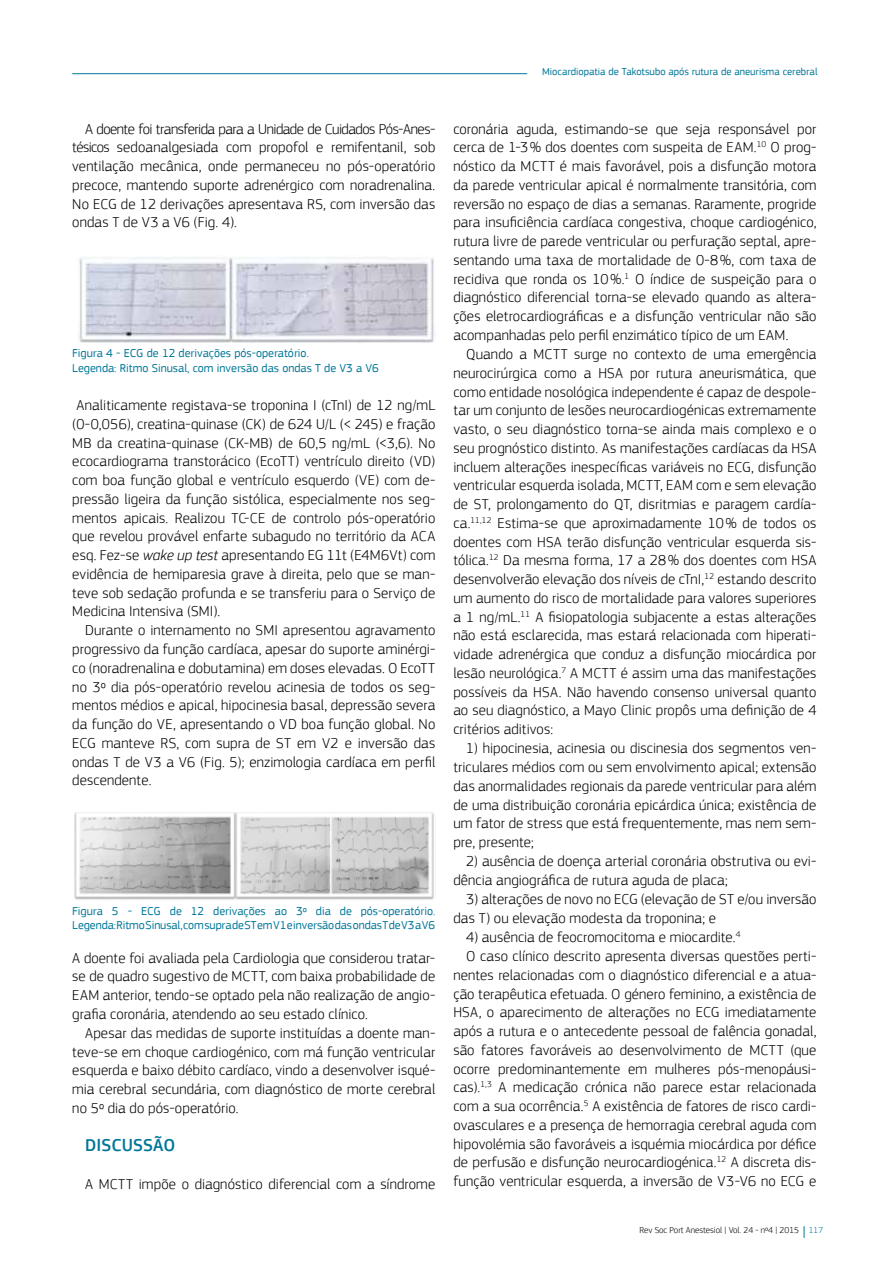
<style>
.page{position:relative;width:893px;height:1263px;background:#fff}
.page>*{position:absolute;margin:0;border:0;box-sizing:border-box;transform-origin:0 0}
.t1{font:500 18px "PF Square Sans Pro";letter-spacing:.005em;color:#007698}
.t2{font:300 15px/18.8px "PF Square Sans Pro";letter-spacing:.005em;color:#000;text-align:justify}
.t3{font:12px/14.7px "PF Square Sans Pro";color:#007698}
.t4{font:10.5px "PF Square Sans Pro";color:#007698}
.t5{font:300 9px "PF Square Sans Pro";color:#000}
.s1{font-style:italic}
.s2{color:#007698}
</style>
<div class="page">
<svg style="left:804px;top:1226px;width:1px;height:12px"></svg>
<hr style="left:72px;top:73px;width:455px;height:1px;background:#007698">
<img style="left:77px;top:257px;width:359px;height:86px">
<img style="left:74px;top:812px;width:360px;height:88px">
<p class="t2" style="left:72px;top:119px;width:365px;text-indent:13px">A doente foi transferida para a Unidade de Cuidados Pós-Anes&shy;tésicos sedoanalgesiada com propofol e remifentanil, sob ventilação mecânica, onde permaneceu no pós-operatório precoce, mantendo suporte adrenérgico com noradrenalina.<br>No ECG de 12 derivações apresentava RS, com inversão das ondas T de V3 a V6 (Fig. 4).</p>
<p class="t3" style="left:72px;top:346px;width:308px">Figura 4 - ECG de 12 derivações pós-operatório.<br>Legenda: Ritmo Sinusal, com inversão das ondas T de V3 a V6</p>
<p class="t2" style="left:72px;top:396px;width:365px">Analiticamente registava-se troponina I (cTnI) de 12 ng/mL (0-0,056), creatina-quinase (CK) de 624 U/L (&lt; 245) e fração MB da creatina-quinase (CK-MB) de 60,5 ng/mL (&lt;3,6). No ecocardiograma transtorácico (EcoTT) ventrículo direito (VD) com boa função global e ventrículo esquerdo (VE) com de&shy;pressão ligeira da função sistólica, especialmente nos seg&shy;mentos apicais. Realizou TC-CE de controlo pós-operatório que revelou provável enfarte subagudo no território da ACA esq. Fez-se <span class="s1">wake up test</span> apresentando EG 11t (E4M6Vt) com evidência de hemiparesia grave à direita, pelo que se man&shy;teve sob sedação profunda e se transferiu para o Serviço de Medicina Intensiva (SMI).</p>
<p class="t2" style="left:72px;top:621px;width:365px;text-indent:13px">Durante o internamento no SMI apresentou agravamento progressivo da função cardíaca, apesar do suporte aminérgi&shy;co (noradrenalina e dobutamina) em doses elevadas. O EcoTT no 3º dia pós-operatório revelou acinesia de todos os seg&shy;mentos médios e apical, hipocinesia basal, depressão severa da função do VE, apresentando o VD boa função global. No ECG manteve RS, com supra de ST em V2 e inversão das ondas T de V3 a V6 (Fig. 5); enzimologia cardíaca em perfil descendente.</p>
<p class="t3" style="left:72px;top:903px;width:365px">Figura 5 - ECG de 12 derivações ao 3º dia de pós-operatório.<br>Legenda: Ritmo Sinusal, com supra de ST em V1 e inversão das ondas T de V3 a V6</p>
<p class="t2" style="left:72px;top:948px;width:365px">A doente foi avaliada pela Cardiologia que considerou tratar&shy;se de quadro sugestivo de MCTT, com baixa probabilidade de EAM anterior, tendo-se optado pela não realização de angio&shy;grafia coronária, atendendo ao seu estado clínico.</p>
<p class="t2" style="left:72px;top:1023px;width:365px;text-indent:13px">Apesar das medidas de suporte instituídas a doente man&shy;teve-se em choque cardiogénico, com má função ventricular esquerda e baixo débito cardíaco, vindo a desenvolver isqué&shy;mia cerebral secundária, com diagnóstico de morte cerebral no 5º dia do pós-operatório.</p>
<p class="t1" style="left:85px;top:1135px;width:92px">DISCUSSÃO</p>
<p class="t2" style="left:85px;top:1175px;width:352px">A MCTT impõe o diagnóstico diferencial com a síndrome</p>
<p class="t4" style="left:542px;top:66px;width:277px">Miocardiopatia de Takotsubo após rutura de aneurisma cerebral</p>
<p class="t2" style="left:453px;top:119px;width:365px">coronária aguda, estimando-se que seja responsável por cerca de 1-3 % dos doentes com suspeita de EAM.<sup>10</sup> O prog&shy;nóstico da MCTT é mais favorável, pois a disfunção motora da parede ventricular apical é normalmente transitória, com reversão no espaço de dias a semanas. Raramente, progride para insuficiência cardíaca congestiva, choque cardiogénico, rutura livre de parede ventricular ou perfuração septal, apre&shy;sentando uma taxa de mortalidade de 0-8 %, com taxa de recidiva que ronda os 10 %.<sup>1</sup> O índice de suspeição para o diagnóstico diferencial torna-se elevado quando as altera&shy;ções eletrocardiográficas e a disfunção ventricular não são acompanhadas pelo perfil enzimático típico de um EAM.</p>
<p class="t2" style="left:453px;top:345px;width:365px;text-indent:13px">Quando a MCTT surge no contexto de uma emergência neurocirúrgica como a HSA por rutura aneurismática, que como entidade nosológica independente é capaz de despole&shy;tar um conjunto de lesões neurocardiogénicas extremamente vasto, o seu diagnóstico torna-se ainda mais complexo e o seu prognóstico distinto. As manifestações cardíacas da HSA incluem alterações inespecíficas variáveis no ECG, disfunção ventricular esquerda isolada, MCTT, EAM com e sem elevação de ST, prolongamento do QT, disritmias e paragem cardía&shy;ca.<sup>11,12</sup> Estima-se que aproximadamente 10 % de todos os doentes com HSA terão disfunção ventricular esquerda sis&shy;tólica.<sup>12</sup> Da mesma forma, 17 a 28 % dos doentes com HSA desenvolverão elevação dos níveis de cTnI,<sup>12</sup> estando descrito um aumento do risco de mortalidade para valores superiores a 1 ng/mL.<sup>11</sup> A fisiopatologia subjacente a estas alterações não está esclarecida, mas estará relacionada com hiperati&shy;vidade adrenérgica que conduz a disfunção miocárdica por lesão neurológica.<sup>7</sup> A MCTT é assim uma das manifestações possíveis da HSA. Não havendo consenso universal quanto ao seu diagnóstico, a Mayo Clinic propôs uma definição de 4 critérios aditivos:</p>
<p class="t2" style="left:453px;top:739px;width:365px;text-indent:13px">1) hipocinesia, acinesia ou discinesia dos segmentos ven&shy;triculares médios com ou sem envolvimento apical; extensão das anormalidades regionais da parede ventricular para além de uma distribuição coronária epicárdica única; existência de um fator de stress que está frequentemente, mas nem sem&shy;pre, presente;</p>
<p class="t2" style="left:453px;top:852px;width:365px;text-indent:13px">2) ausência de doença arterial coronária obstrutiva ou evi&shy;dência angiográfica de rutura aguda de placa;</p>
<p class="t2" style="left:453px;top:890px;width:364px;text-indent:13px">3) alterações de novo no ECG (elevação de ST e/ou inversão das T) ou elevação modesta da troponina; e</p>
<p class="t2" style="left:466px;top:927px;width:276px">4) ausência de feocromocitoma e miocardite.<sup>4</sup></p>
<p class="t2" style="left:466px;top:947px;width:352px">O caso clínico descrito apresenta diversas questões perti-</p>
<p class="t2" style="left:453px;top:965px;width:365px">nentes relacionadas com o diagnóstico diferencial e a atua-</p>
<p class="t2" style="left:453px;top:984px;width:364px">ção terapêutica efetuada. O género feminino, a existência de</p>
<p class="t2" style="left:453px;top:1003px;width:365px">HSA, o aparecimento de alterações no ECG imediatamente</p>
<p class="t2" style="left:453px;top:1022px;width:365px">após a rutura e o antecedente pessoal de falência gonadal,</p>
<p class="t2" style="left:453px;top:1040px;width:365px">são fatores favoráveis ao desenvolvimento de MCTT (que</p>
<p class="t2" style="left:453px;top:1059px;width:365px">ocorre predominantemente em mulheres pós-menopáusi-</p>
<p class="t2" style="left:453px;top:1078px;width:365px">cas).<sup>1,3</sup> A medicação crónica não parece estar relacionada</p>
<p class="t2" style="left:453px;top:1097px;width:365px">com a sua ocorrência.<sup>5</sup> A existência de fatores de risco cardi-</p>
<p class="t2" style="left:453px;top:1115px;width:365px">ovasculares e a presença de hemorragia cerebral aguda com</p>
<p class="t2" style="left:453px;top:1134px;width:364px">hipovolémia são favoráveis a isquémia miocárdica por défice</p>
<p class="t2" style="left:453px;top:1153px;width:365px">de perfusão e disfunção neurocardiogénica.<sup>12</sup> A discreta dis-</p>
<p class="t2" style="left:453px;top:1172px;width:364px">função ventricular esquerda, a inversão de V3-V6 no ECG e</p>
<p class="t5" style="left:639px;top:1225px;width:185px">Rev Soc Port Anestesiol | Vol. 24 - nº4 | 2015 <span class="s2">117</span></p>
</div>
